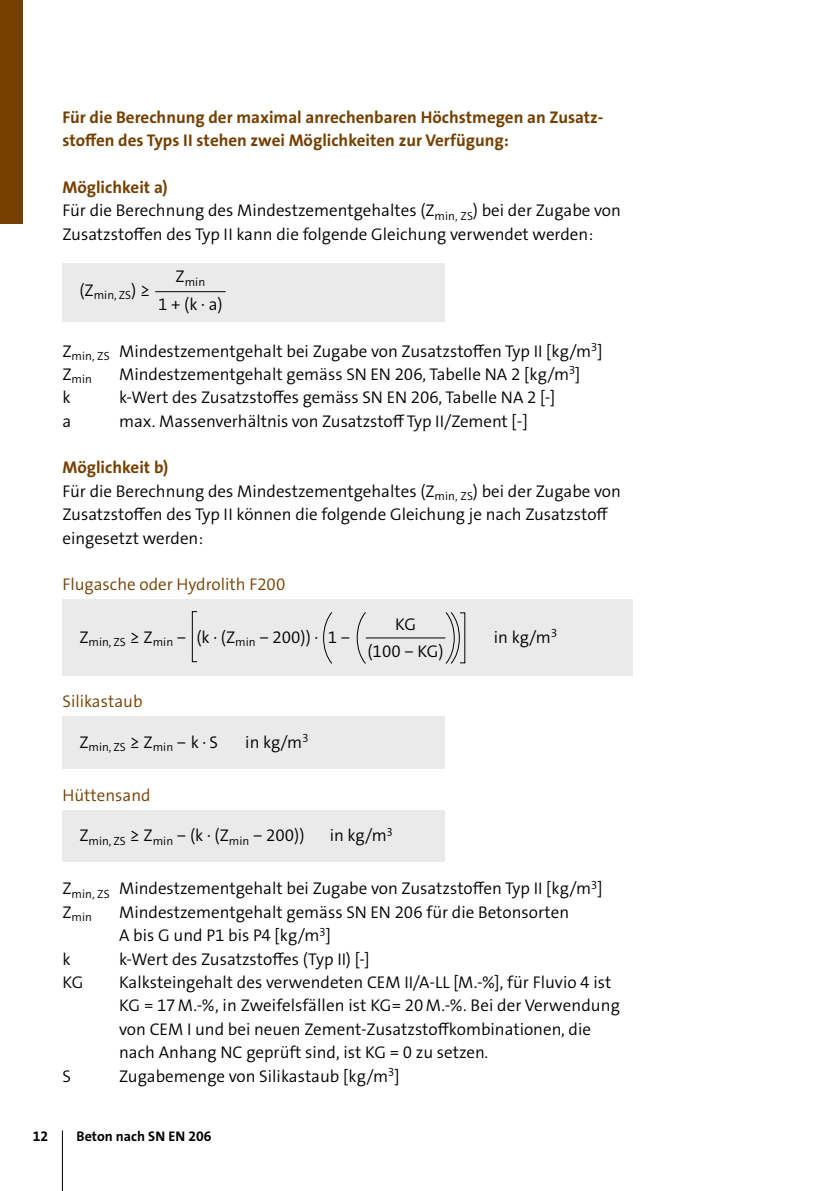
<style>
.page{position:relative;width:840px;height:1191px;background:#fff}
.page>*{position:absolute;margin:0;border:0;box-sizing:border-box;transform-origin:0 0}
.t1{font:17px/23.4px "The Sans LP4 Se Lig";color:#000}
.t2{font:17px/23.4px "The Sans LP7 Bld";color:#753f00}
.t3{font:17px "The Sans LP4 Se Lig";color:#753f00}
.t4{font:14px "The Sans LP7 Bld";color:#000}
.t5{font:11.8px "The Sans LP4 Se Lig";color:#000}
</style>
<div class="page">
<hr style="left:62px;top:1130px;width:1px;height:61px;background:#000">
<div style="left:62px;top:263px;width:382px;height:58px;background:#eaeaea"></div>
<hr style="left:155px;top:291px;width:70px;height:1px;background:#000">
<div style="left:62px;top:599px;width:571px;height:76px;background:#eaeaea"></div>
<div style="left:192px;top:611px;width:5px;height:51px;border:1px solid #000"></div>
<hr style="left:365px;top:637px;width:80px;height:1px;background:#000">
<svg style="left:356px;top:612px;width:11px;height:52px"></svg>
<svg style="left:323px;top:612px;width:10px;height:52px"></svg>
<svg style="left:444px;top:612px;width:16px;height:52px"></svg>
<div style="left:62px;top:716px;width:382px;height:52px;background:#eaeaea"></div>
<div style="left:62px;top:810px;width:382px;height:52px;background:#eaeaea"></div>
<div style="left:0;top:0;width:23px;height:223px;background:#753f00"></div>
<p class="t2" style="left:62px;top:105px;width:542px">Für die Berechnung der maximal anrechenbaren Höchstmegen an Zusatz&shy;stoffen des Typs II stehen zwei Möglichkeiten zur Verfügung:</p>
<p class="t2" style="left:62px;top:175px;width:107px">Möglichkeit a)</p>
<p class="t1" style="left:62px;top:199px;width:559px">Für die Berechnung des Mindestzementgehaltes (Z<sub>min,</sub> <sub>ZS</sub>) bei der Zugabe von<br>Zusatzstoffen des Typ II kann die folgende Gleichung verwendet werden:</p>
<p class="t5" style="left:79px;top:288px;width:72px"><sup>(Z</sup>min, ZS<sup>)</sup> <sup>≥</sup></p>
<p class="t5" style="left:175px;top:274px;width:31px"><sup>Z</sup>min</p>
<p class="t1" style="left:158px;top:293px;width:66px">1 + (k ⋅ a)</p>
<p class="t1" style="left:62px;top:339px;width:541px">Z<sub>min,</sub> <sub>ZS</sub> Mindestzementgehalt bei Zugabe von Zusatzstoffen Typ II [kg/m<sup>3</sup>]</p>
<p class="t5" style="left:62px;top:372px;width:31px"><sup>Z</sup>min</p>
<p class="t1" style="left:119px;top:362px;width:462px">Mindestzementgehalt gemäss SN EN 206, Tabelle NA 2 [kg/m<sup>3</sup>]</p>
<p class="t1" style="left:62px;top:386px;width:10px">k</p>
<p class="t1" style="left:119px;top:386px;width:437px">k-Wert des Zusatzstoffes gemäss SN EN 206, Tabelle NA 2 [-]</p>
<p class="t1" style="left:62px;top:409px;width:10px">a</p>
<p class="t1" style="left:119px;top:409px;width:410px">max. Massenverhältnis von Zusatzstoff Typ II/Zement [-]</p>
<p class="t2" style="left:62px;top:456px;width:107px">Möglichkeit b)</p>
<p class="t1" style="left:62px;top:479px;width:559px">Für die Berechnung des Mindestzementgehaltes (Z<sub>min,</sub> <sub>ZS</sub>) bei der Zugabe von<br>Zusatzstoffen des Typ II können die folgende Gleichung je nach Zusatzstoff eingesetzt werden:</p>
<p class="t3" style="left:62px;top:574px;width:224px">Flugasche oder Hydrolith F200</p>
<p class="t1" style="left:395px;top:612px;width:22px">KG</p>
<p class="t1" style="left:79px;top:625px;width:272px">Z<sub>min,</sub> <sub>ZS</sub> ≥ Z<sub>min</sub> − (k ⋅ (Z<sub>min</sub> − 200)) ⋅ 1 −</p>
<p class="t1" style="left:493px;top:625px;width:65px">in kg/m<sup>3</sup></p>
<p class="t1" style="left:367px;top:639px;width:78px">(100 − KG)</p>
<p class="t3" style="left:62px;top:690px;width:82px">Silikastaub</p>
<p class="t5" style="left:79px;top:739px;width:140px"><sup>Z</sup>min, ZS <sup>≥</sup> <sup>Z</sup>min <sup>−</sup> <sup>k</sup> <sup>⋅</sup> <sup>S</sup></p>
<p class="t1" style="left:245px;top:730px;width:65px">in kg/m<sup>3</sup></p>
<p class="t3" style="left:62px;top:784px;width:90px">Hüttensand</p>
<p class="t1" style="left:79px;top:824px;width:226px">Z<sub>min,</sub> <sub>ZS</sub> ≥ Z<sub>min</sub> − (k ⋅ (Z<sub>min</sub> − 200))</p>
<p class="t1" style="left:329px;top:824px;width:64px">in kg/m<sup>3</sup></p>
<p class="t1" style="left:62px;top:877px;width:541px">Z<sub>min,</sub> <sub>ZS</sub> Mindestzementgehalt bei Zugabe von Zusatzstoffen Typ II [kg/m<sup>3</sup>]</p>
<p class="t5" style="left:62px;top:909px;width:31px"><sup>Z</sup>min</p>
<p class="t1" style="left:119px;top:900px;width:451px">Mindestzementgehalt gemäss SN EN 206 für die Betonsorten<br>A bis G und P1 bis P4 [kg/m<sup>3</sup>]</p>
<p class="t1" style="left:62px;top:947px;width:10px">k</p>
<p class="t1" style="left:119px;top:947px;width:252px">k-Wert des Zusatzstoffes (Typ II) [-]</p>
<p class="t1" style="left:62px;top:970px;width:22px">KG</p>
<p class="t1" style="left:119px;top:970px;width:502px">Kalksteingehalt des verwendeten CEM II/A-LL [M.-%], für Fluvio 4 ist KG = 17M.-%, in Zweifelsfällen ist KG= 20M.-%. Bei der Verwendung von CEM I und bei neuen Zement-Zusatzstoffkombinationen, die nach Anhang NC geprüft sind, ist KG = 0 zu setzen.</p>
<p class="t1" style="left:62px;top:1064px;width:10px">S</p>
<p class="t1" style="left:119px;top:1064px;width:281px">Zugabemenge von Silikastaub [kg/m<sup>3</sup>]</p>
<p class="t4" style="left:33px;top:1127px;width:17px">12</p>
<p class="t4" style="left:77px;top:1127px;width:136px">Beton nach SN EN 206</p>
</div>
